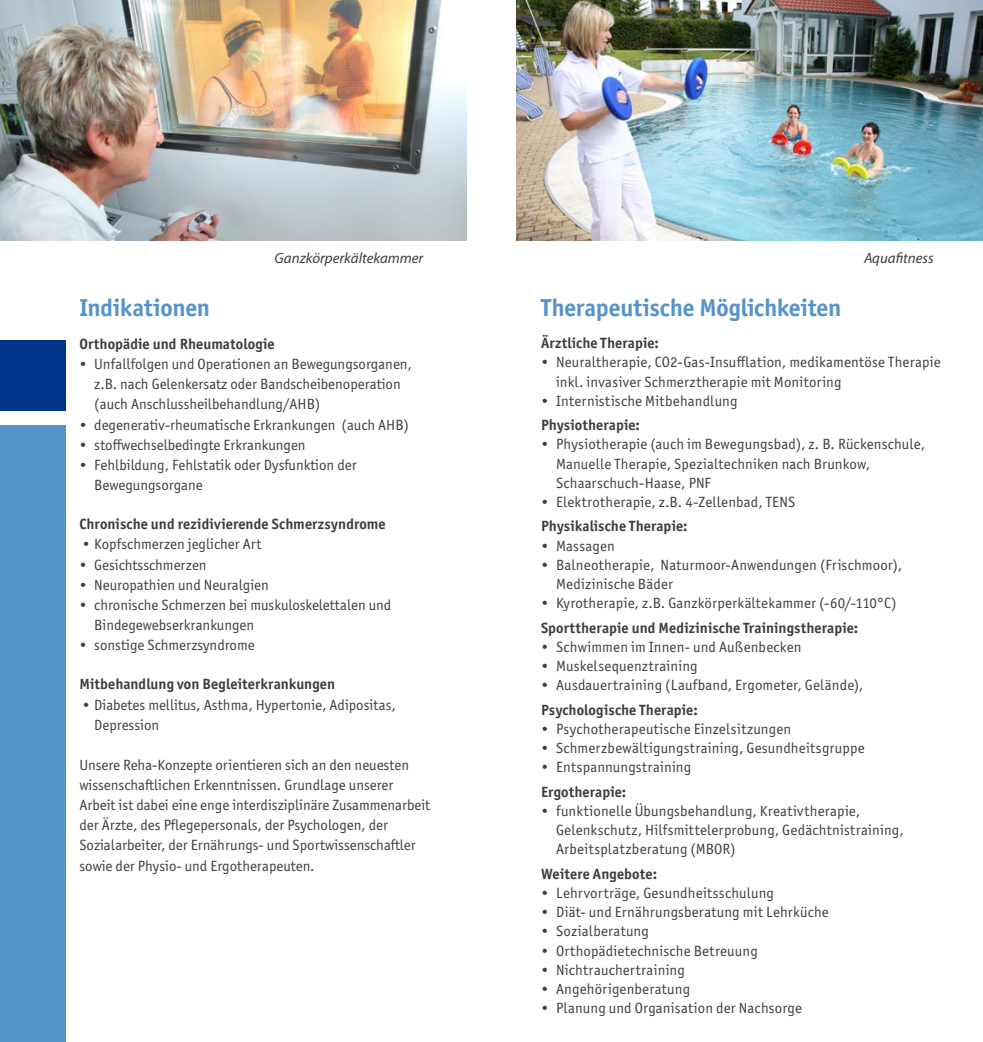
<style>
.page{position:relative;width:983px;height:1042px;background:#fff}
.page>*{position:absolute;margin:0;border:0;box-sizing:border-box;transform-origin:0 0}
.Fly_Große_Headline_b{font:700 24.5px "Officina Sans ITC Pro";letter-spacing:-.01em;color:#5693c9}
.Fly_Kleine_Aufzählun{font:14.88px/20.1px "Officina Sans ITC Pro";color:#3e3d40}
.Kleine_Aufzählung{font:14.88px/19.2px "Officina Sans ITC Pro";letter-spacing:.01em;color:#3e3d40}
.Fly_Kleine_Headline{font:700 14.88px "Officina Sans ITC Pro";letter-spacing:.005em;color:#3e3d40}
.Fly_Kleine_Aufzählun-2{font:14.88px "Officina Sans ITC Pro";letter-spacing:.02em;color:#3e3d40}
.Kleine_Aufzählung-2{font:700 14.88px "Officina Sans ITC Pro";letter-spacing:.005em;color:#3e3d40}
.Fly_Fließtext_linksb{font:italic 14.88px "Myriad Pro";color:#3e3d40}
</style>
<div class="page">
<img style="left:0;top:0;width:466px;height:240px">
<img style="left:516px;top:0;width:466px;height:240px">
<div style="left:0;top:341px;width:65px;height:70px;background:#00378b"></div>
<div style="left:0;top:426px;width:65px;height:616px;background:#5693c9"></div>
<p class="Fly_Fließtext_linksb" style="left:274px;top:249px;width:150px">Ganzkörperkältekammer</p>
<p class="Fly_Fließtext_linksb" style="left:863px;top:249px;width:71px">Aquafitness</p>
<p class="Fly_Große_Headline_b" style="left:79px;top:293px;width:132px">Indikationen</p>
<p class="Fly_Kleine_Headline" style="left:79px;top:335px;width:197px">Orthopädie und Rheumatologie</p>
<p class="Fly_Kleine_Aufzählun" style="left:94px;top:354px;width:319px;text-indent:-15px">• Unfallfolgen und Operationen an Bewegungsorganen, z.B. nach Gelenkersatz oder Bandscheibenoperation (auch Anschlussheilbehandlung/AHB)</p>
<p class="Fly_Kleine_Aufzählun" style="left:79px;top:414px;width:331px">• degenerativ-rheumatische Erkrankungen (auch AHB)</p>
<p class="Fly_Kleine_Aufzählun" style="left:79px;top:434px;width:228px">• stoffwechselbedingte Erkrankungen</p>
<p class="Fly_Kleine_Aufzählun" style="left:94px;top:455px;width:264px;text-indent:-15px">• Fehlbildung, Fehlstatik oder Dysfunktion der<br>Bewegungsorgane</p>
<p class="Fly_Kleine_Headline" style="left:79px;top:515px;width:308px">Chronische und rezidivierende Schmerzsyndrome</p>
<p class="Fly_Kleine_Aufzählun" style="left:82px;top:534px;width:180px">• Kopfschmerzen jeglicher Art</p>
<p class="Fly_Kleine_Aufzählun" style="left:79px;top:554px;width:129px">• Gesichtsschmerzen</p>
<p class="Fly_Kleine_Aufzählun" style="left:79px;top:574px;width:191px">• Neuropathien und Neuralgien</p>
<p class="Fly_Kleine_Aufzählun" style="left:94px;top:595px;width:298px;text-indent:-15px">• chronische Schmerzen bei muskuloskelettalen und<br>Bindegewebserkrankungen</p>
<p class="Fly_Kleine_Aufzählun" style="left:79px;top:635px;width:177px">• sonstige Schmerzsyndrome</p>
<p class="Fly_Kleine_Headline" style="left:79px;top:675px;width:257px">Mitbehandlung von Begleiterkrankungen</p>
<p class="Fly_Kleine_Aufzählun" style="left:94px;top:694px;width:303px;text-indent:-12px">• Diabetes mellitus, Asthma, Hypertonie, Adipositas,<br>Depression</p>
<p class="Fly_Kleine_Aufzählun" style="left:79px;top:755px;width:352px">Unsere Reha-Konzepte orientieren sich an den neuesten wissenschaftlichen Erkenntnissen. Grundlage unserer Arbeit ist dabei eine enge interdisziplinäre Zusammenarbeit der Ärzte, des Pflegepersonals, der Psychologen, der Sozialarbeiter, der Ernährungs- und Sportwissenschaftler sowie der Physio- und Ergotherapeuten.</p>
<p class="Fly_Große_Headline_b" style="left:541px;top:293px;width:301px">Therapeutische Möglichkeiten</p>
<p class="Fly_Kleine_Headline" style="left:541px;top:334px;width:119px">Ärztliche Therapie:</p>
<p class="Kleine_Aufzählung" style="left:556px;top:353px;width:386px;text-indent:-15px">• Neuraltherapie, CO2-Gas-Insufflation, medikamentöse Therapie inkl. invasiver Schmerztherapie mit Monitoring</p>
<p class="Kleine_Aufzählung" style="left:541px;top:391px;width:198px">• Internistische Mitbehandlung</p>
<p class="Fly_Kleine_Headline" style="left:541px;top:416px;width:100px">Physiotherapie:</p>
<p class="Kleine_Aufzählung" style="left:556px;top:435px;width:370px;text-indent:-15px">• Physiotherapie (auch im Bewegungsbad), z. B. Rückenschule,<br>Manuelle Therapie, Spezialtechniken nach Brunkow,<br>Schaarschuch-Haase, PNF</p>
<p class="Kleine_Aufzählung" style="left:541px;top:492px;width:255px">• Elektrotherapie, z.B. 4-Zellenbad, TENS</p>
<p class="Fly_Kleine_Headline" style="left:541px;top:517px;width:148px">Physikalische Therapie:</p>
<p class="Kleine_Aufzählung" style="left:541px;top:536px;width:75px">• Massagen</p>
<p class="Kleine_Aufzählung" style="left:556px;top:555px;width:347px;text-indent:-15px">• Balneotherapie, Naturmoor-Anwendungen (Frischmoor),<br>Medizinische Bäder</p>
<p class="Kleine_Aufzählung" style="left:541px;top:593px;width:357px">• Kyrotherapie, z.B. Ganzkörperkältekammer (-60/-110°C)</p>
<p class="Kleine_Aufzählung-2" style="left:541px;top:618px;width:318px">Sporttherapie und Medizinische Trainingstherapie:</p>
<p class="Kleine_Aufzählung" style="left:541px;top:637px;width:262px">• Schwimmen im Innen- und Außenbecken</p>
<p class="Kleine_Aufzählung" style="left:541px;top:656px;width:158px">• Muskelsequenztraining</p>
<p class="Kleine_Aufzählung" style="left:541px;top:675px;width:323px">• Ausdauertraining (Laufband, Ergometer, Gelände),</p>
<p class="Fly_Kleine_Headline" style="left:541px;top:700px;width:158px">Psychologische Therapie:</p>
<p class="Fly_Kleine_Aufzählun-2" style="left:541px;top:720px;width:251px">• Psychotherapeutische Einzelsitzungen</p>
<p class="Fly_Kleine_Aufzählun" style="left:541px;top:738px;width:325px">• Schmerzbewältigungstraining, Gesundheitsgruppe</p>
<p class="Fly_Kleine_Aufzählun" style="left:541px;top:757px;width:152px">• Entspannungstraining</p>
<p class="Fly_Kleine_Headline" style="left:541px;top:782px;width:87px">Ergotherapie:</p>
<p class="Fly_Kleine_Aufzählun" style="left:556px;top:801px;width:349px;line-height:19.2px;text-indent:-15px">• funktionelle Übungsbehandlung, Kreativtherapie,<br>Gelenkschutz, Hilfsmittelerprobung, Gedächtnistraining,<br>Arbeitsplatzberatung (MBOR)</p>
<p class="Fly_Kleine_Headline" style="left:541px;top:864px;width:117px">Weitere Angebote:</p>
<p class="Fly_Kleine_Aufzählun" style="left:541px;top:882px;width:234px">• Lehrvorträge, Gesundheitsschulung</p>
<p class="Fly_Kleine_Aufzählun" style="left:541px;top:902px;width:289px">• Diät- und Ernährungsberatung mit Lehrküche</p>
<p class="Fly_Kleine_Aufzählun" style="left:541px;top:921px;width:109px">• Sozialberatung</p>
<p class="Fly_Kleine_Aufzählun" style="left:541px;top:940px;width:218px">• Orthopädietechnische Betreuung</p>
<p class="Fly_Kleine_Aufzählun-2" style="left:541px;top:961px;width:145px">• Nichtrauchertraining</p>
<p class="Fly_Kleine_Aufzählun" style="left:541px;top:979px;width:150px">• Angehörigenberatung</p>
<p class="Fly_Kleine_Aufzählun" style="left:541px;top:998px;width:262px">• Planung und Organisation der Nachsorge</p>
</div>
